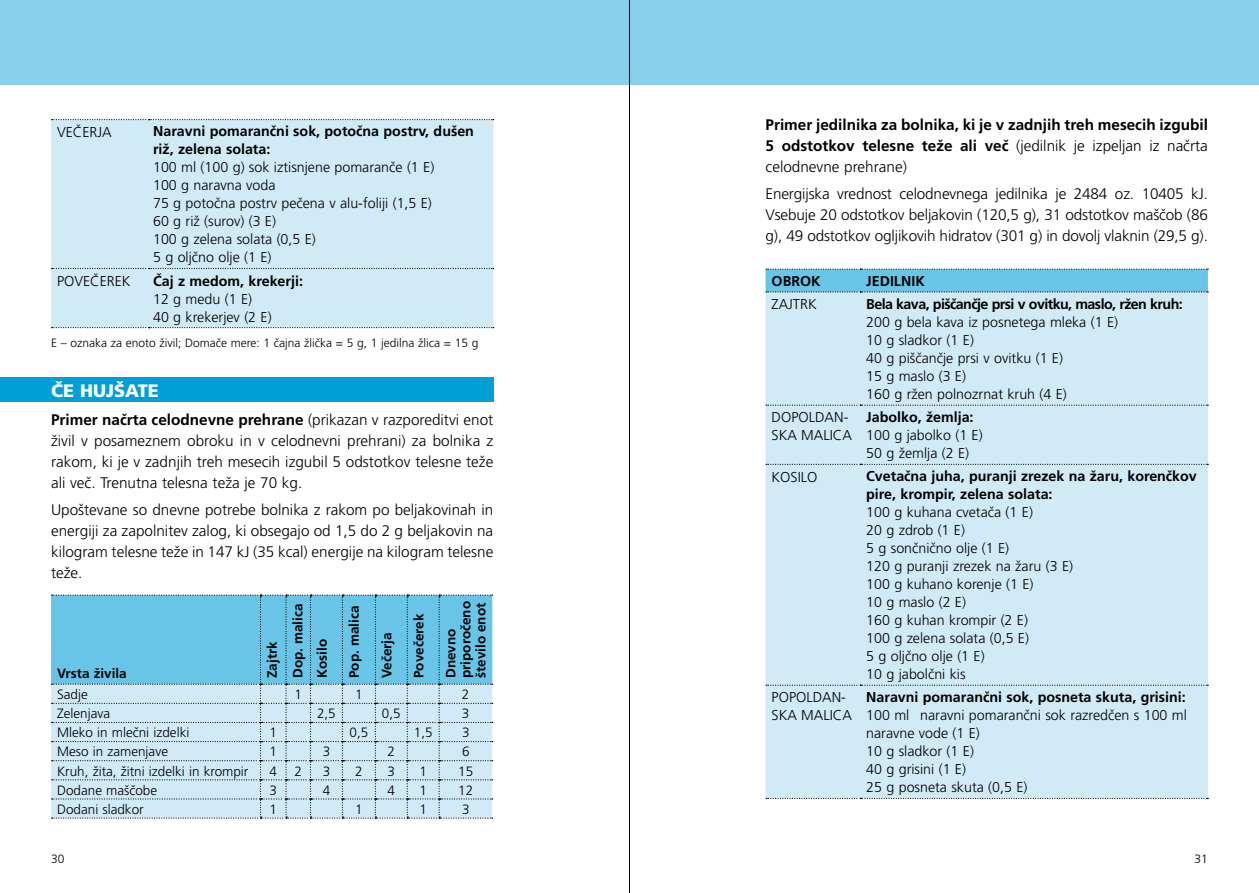
<style>
.page{position:relative;width:1259px;height:893px;background:#fff}
.page>*{position:absolute;margin:0;border:0;box-sizing:border-box;transform-origin:0 0}
.t1{font:900 18px "Frutiger CE";color:#fff}
.t2{font:300 15.3px/21px "Frutiger CE";color:#000;text-align:justify}
.t3{font:700 15.3px/21px "Frutiger CE";color:#000;text-align:justify}
.t4{font:300 14.25px/18px "Frutiger CE";color:#000}
.t5{font:700 14.25px/18px "Frutiger CE";color:#000}
.t6{font:700 14.25px "Frutiger CE";letter-spacing:-.04em;color:#000}
.t7{font:300 13.5px "Frutiger CE";color:#000}
.t8{font:700 13.5px/25px "Frutiger CE";color:#000}
.t9{font:300 12px "Frutiger CE";color:#000}
.s1{font-weight:700}
.s2{font-weight:300}
</style>
<div class="page">
<div style="left:0;top:377px;width:493px;height:25px;background:#009fd6"></div>
<div style="left:0;top:0;width:1259px;height:85px;background:#88cfeb"></div>
<div style="left:51px;top:120px;width:442px;height:208px;background:#d0eaf6"></div>
<svg style="left:52px;top:119px;width:442px;height:1px"></svg>
<svg style="left:52px;top:268px;width:442px;height:1px"></svg>
<svg style="left:52px;top:327px;width:442px;height:1px"></svg>
<svg style="left:51px;top:594px;width:442px;height:225px;background:#a2d5ea"></svg>
<div style="left:765px;top:293px;width:443px;height:505px;background:#d0eaf6"></div>
<svg style="left:766px;top:405px;width:442px;height:1px"></svg>
<svg style="left:766px;top:464px;width:442px;height:1px"></svg>
<svg style="left:766px;top:685px;width:442px;height:1px"></svg>
<svg style="left:766px;top:798px;width:442px;height:1px"></svg>
<svg style="left:765px;top:269px;width:443px;height:24px;background:#6ac0e1"></svg>
<hr style="left:629px;top:0;width:1px;height:893px;background:#000">
<p class="t4" style="left:57px;top:123px;width:56px">VEČERJA</p>
<p class="t5" style="left:153px;top:122px;width:322px">Naravni pomarančni sok, potočna postrv, dušen riž, zelena solata:</p>
<p class="t4" style="left:153px;top:158px;width:283px">100 ml (100 g) sok iztisnjene pomaranče (1 E)<br>100 g naravna voda<br>75 g potočna postrv pečena v alu-foliji (1,5 E)<br>60 g riž (surov) (3 E)<br>100 g zelena solata (0,5 E)<br>5 g oljčno olje (1 E)</p>
<p class="t4" style="left:57px;top:272px;width:75px">POVEČEREK</p>
<p class="t5" style="left:153px;top:272px;width:151px">Čaj z medom, krekerji:</p>
<p class="t4" style="left:153px;top:290px;width:120px">12 g medu (1 E)<br>40 g krekerjev (2 E)</p>
<p class="t9" style="left:51px;top:336px;width:429px">E – oznaka za enoto živil; Domače mere: 1 čajna žlička = 5 g, 1 jedilna žlica = 15 g</p>
<p class="t1" style="left:51px;top:380px;width:109px">ČE HUJŠATE</p>
<p class="t2" style="left:51px;top:409px;width:444px"><span class="s1">Primer načrta celodnevne prehrane</span> (prikazan v razporeditvi enot živil v posameznem obroku in v celodnevni prehrani) za bolnika z rakom, ki je v zadnjih treh mesecih izgubil 5 odstotkov telesne teže ali več. Trenutna telesna teža je 70 kg.</p>
<p class="t2" style="left:51px;top:499px;width:444px">Upoštevane so dnevne potrebe bolnika z rakom po beljakovinah in energiji za zapolnitev zalog, ki obsegajo od 1,5 do 2 g beljakovin na kilogram telesne teže in 147 kJ (35 kcal) energije na kilogram telesne teže.</p>
<p class="t8" style="left:57px;top:661px;width:71px">Vrsta živila</p>
<p class="t8" style="left:259px;top:678px;width:76px;rotate:-90deg">Zajtrk<br>Dop. malica<br>Kosilo</p>
<p class="t8" style="left:341px;top:678px;width:74px;rotate:-90deg">Pop. malica</p>
<p class="t8" style="left:374px;top:678px;width:47px;rotate:-90deg">Večerja</p>
<p class="t8" style="left:406px;top:678px;width:66px;rotate:-90deg">Povečerek</p>
<p class="t8" style="left:443px;top:678px;width:79px;line-height:15px;rotate:-90deg">Dnevno priporočeno število enot</p>
<p class="t7" style="left:57px;top:686px;width:32px">Sadje</p>
<p class="t7" style="left:294px;top:686px;width:9px">1</p>
<p class="t7" style="left:355px;top:686px;width:9px">1</p>
<p class="t7" style="left:462px;top:686px;width:9px">2</p>
<p class="t7" style="left:57px;top:706px;width:55px">Zelenjava</p>
<p class="t7" style="left:317px;top:706px;width:20px">2,5</p>
<p class="t7" style="left:382px;top:706px;width:20px">0,5</p>
<p class="t7" style="left:462px;top:706px;width:9px">3</p>
<p class="t7" style="left:57px;top:725px;width:134px">Mleko in mlečni izdelki</p>
<p class="t7" style="left:269px;top:725px;width:9px">1</p>
<p class="t7" style="left:349px;top:725px;width:20px">0,5</p>
<p class="t7" style="left:414px;top:725px;width:20px">1,5</p>
<p class="t7" style="left:462px;top:725px;width:9px">3</p>
<p class="t7" style="left:57px;top:744px;width:113px">Meso in zamenjave</p>
<p class="t7" style="left:269px;top:744px;width:9px">1</p>
<p class="t7" style="left:323px;top:744px;width:9px">3</p>
<p class="t7" style="left:387px;top:744px;width:9px">2</p>
<p class="t7" style="left:462px;top:744px;width:9px">6</p>
<p class="t7" style="left:57px;top:763px;width:193px">Kruh, žita, žitni izdelki in krompir</p>
<p class="t7" style="left:269px;top:763px;width:9px">4</p>
<p class="t7" style="left:294px;top:763px;width:9px">2</p>
<p class="t7" style="left:323px;top:763px;width:9px">3</p>
<p class="t7" style="left:355px;top:763px;width:9px">2</p>
<p class="t7" style="left:387px;top:763px;width:9px">3</p>
<p class="t7" style="left:419px;top:763px;width:9px">1</p>
<p class="t7" style="left:458px;top:763px;width:17px">15</p>
<p class="t7" style="left:57px;top:782px;width:102px">Dodane maščobe</p>
<p class="t7" style="left:269px;top:782px;width:9px">3</p>
<p class="t7" style="left:323px;top:782px;width:9px">4</p>
<p class="t7" style="left:387px;top:782px;width:9px">4</p>
<p class="t7" style="left:419px;top:782px;width:9px">1</p>
<p class="t7" style="left:458px;top:782px;width:17px">12</p>
<p class="t7" style="left:57px;top:801px;width:88px">Dodani sladkor</p>
<p class="t7" style="left:269px;top:801px;width:9px">1</p>
<p class="t7" style="left:355px;top:801px;width:9px">1</p>
<p class="t7" style="left:419px;top:801px;width:9px">1</p>
<p class="t7" style="left:462px;top:801px;width:9px">3</p>
<p class="t3" style="left:765px;top:114px;width:444px">Primer jedilnika za bolnika, ki je v zadnjih treh mesecih izgubil 5 odstotkov telesne teže ali več <span class="s2">(jedilnik je izpeljan iz načrta celodnevne prehrane)</span></p>
<p class="t2" style="left:765px;top:183px;width:444px">Energijska vrednost celodnevnega jedilnika je 2484 oz. 10405 kJ.<br>Vsebuje 20 odstotkov beljakovin (120,5 g), 31 odstotkov maščob (86 g), 49 odstotkov ogljikovih hidratov (301 g) in dovolj vlaknin (29,5 g).</p>
<p class="t5" style="left:771px;top:272px;width:51px">OBROK</p>
<p class="t5" style="left:866px;top:272px;width:60px">JEDILNIK</p>
<p class="t4" style="left:771px;top:295px;width:47px">ZAJTRK</p>
<p class="t6" style="left:866px;top:296px;width:318px">Bela kava, piščančje prsi v ovitku, maslo, ržen kruh:</p>
<p class="t4" style="left:866px;top:313px;width:253px">200 g bela kava iz posnetega mleka (1 E)<br>10 g sladkor (1 E)<br>40 g piščančje prsi v ovitku (1 E)<br>15 g maslo (3 E)<br>160 g ržen polnozrnat kruh (4 E)</p>
<p class="t4" style="left:771px;top:408px;width:82px">DOPOLDAN-<br>SKA MALICA</p>
<p class="t5" style="left:866px;top:408px;width:109px">Jabolko, žemlja:</p>
<p class="t4" style="left:866px;top:426px;width:118px">100 g jabolko (1 E)<br>50 g žemlja (2 E)</p>
<p class="t4" style="left:771px;top:467px;width:47px">KOSILO</p>
<p class="t5" style="left:866px;top:467px;width:332px">Cvetačna juha, puranji zrezek na žaru, korenčkov pire, krompir, zelena solata:</p>
<p class="t4" style="left:866px;top:503px;width:208px">100 g kuhana cvetača (1 E)<br>20 g zdrob (1 E)<br>5 g sončnično olje (1 E)<br>120 g puranji zrezek na žaru (3 E)<br>100 g kuhano korenje (1 E)<br>10 g maslo (2 E)<br>160 g kuhan krompir (2 E)<br>100 g zelena solata (0,5 E)<br>5 g oljčno olje (1 E)<br>10 g jabolčni kis</p>
<p class="t4" style="left:771px;top:688px;width:82px">POPOLDAN-<br>SKA MALICA</p>
<p class="t5" style="left:866px;top:688px;width:321px">Naravni pomarančni sok, posneta skuta, grisini:</p>
<p class="t4" style="left:866px;top:706px;width:322px">100 ml naravni pomarančni sok razredčen s 100 ml naravne vode (1 E)<br>10 g sladkor (1 E)<br>40 g grisini (1 E)<br>25 g posneta skuta (0,5 E)</p>
<p class="t9" style="left:51px;top:851px;width:15px">30</p>
<p class="t9" style="left:1194px;top:851px;width:15px">31</p>
</div>
